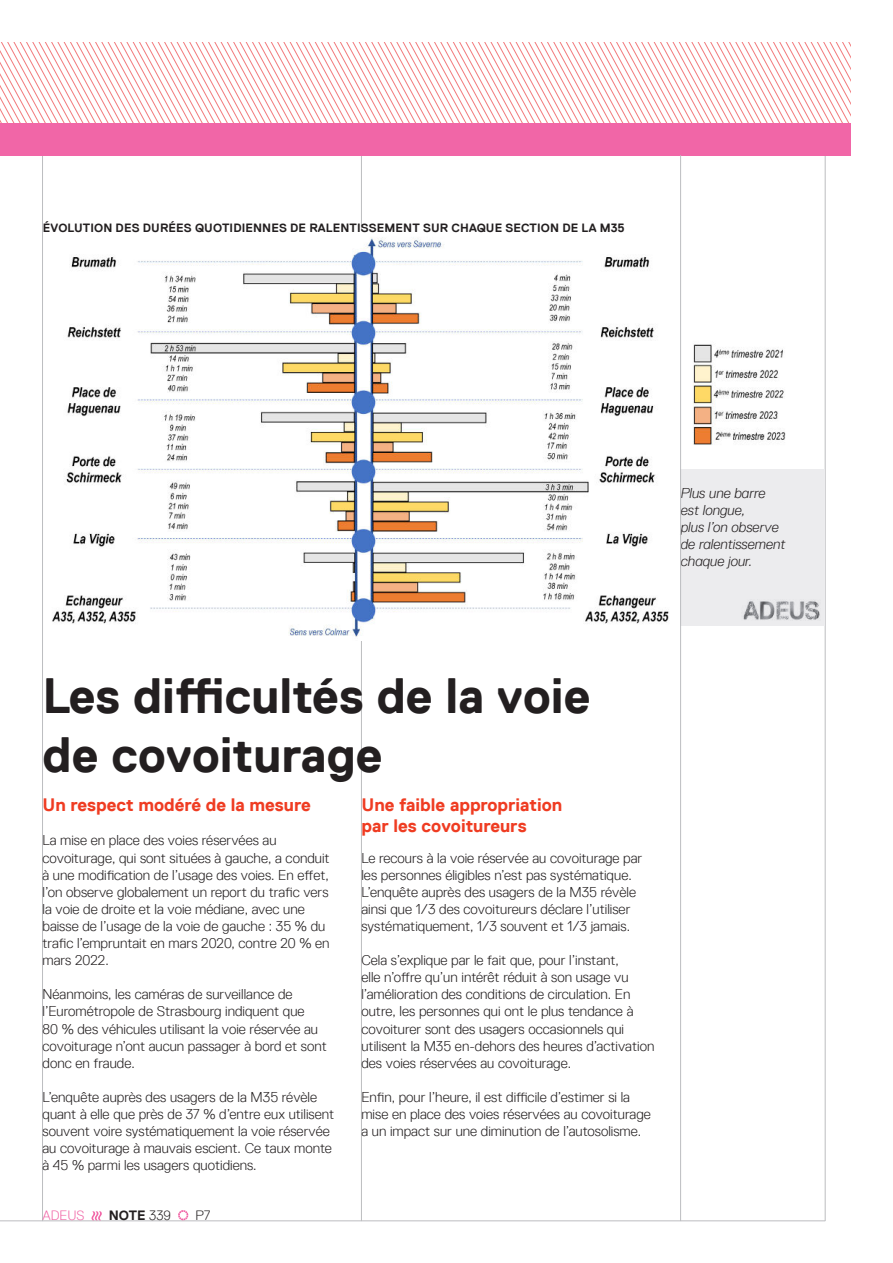
<style>
.page{position:relative;width:893px;height:1263px;background:#fff}
.page>*{position:absolute;margin:0;border:0;box-sizing:border-box;transform-origin:0 0}
.t1{font:700 49.5px/59.4px "Replica";color:#231f20}
.t2{font:700 18px/21px "Replica";color:#ef3c22}
.t3{font:300 14.25px/17.1px "Replica";color:#231f20}
.t4{font:italic 300 14.25px/17.1px "Replica";color:#231f20}
.t5{font:700 13.5px "Replica";color:#231f20}
.t6{font:300 13.5px "Replica";color:#f166a7}
.t7{font:300 13.5px "Replica";color:#231f20}
.t8{font:700 12px "Replica";letter-spacing:.01em;color:#231f20}
.s1{font-weight:300}
</style>
<div class="page">
<hr style="left:0;top:1220px;width:825px;height:1px;background:#bcbdc0">
<hr style="left:361px;top:155px;width:1px;height:1066px;background:#bcbdc0">
<hr style="left:825px;top:155px;width:1px;height:1066px;background:#bcbdc0">
<hr style="left:42px;top:155px;width:1px;height:1066px;background:#bcbdc0">
<svg style="left:92px;top:1211px;width:10px;height:9px"></svg>
<svg style="left:178px;top:1210px;width:10px;height:10px"></svg>
<img style="left:52px;top:232px;width:734px;height:408px">
<div style="left:681px;top:469px;width:144px;height:157px;background:#ececee"></div>
<img style="left:743px;top:601px;width:77px;height:19px">
<div style="left:0;top:122px;width:850px;height:33px;background:#f166a7"></div>
<svg style="left:0;top:43px;width:850px;height:80px"></svg>
<hr style="left:680px;top:155px;width:1px;height:1066px;background:#bcbdc0">
<p class="t8" style="left:43px;top:221px;width:583px">ÉVOLUTION DES DURÉES QUOTIDIENNES DE RALENTISSEMENT SUR CHAQUE SECTION DE LA M35</p>
<p class="t4" style="left:681px;top:484px;width:106px">Plus une barre est longue,<br>plus l’on observe de ralentissement chaque jour.</p>
<h1 class="t1" style="left:43px;top:666px;width:549px">Les difficultés de la voie de covoiturage</h1>
<p class="t2" style="left:43px;top:794px;width:270px">Un respect modéré de la mesure</p>
<p class="t3" style="left:43px;top:832px;width:289px">La mise en place des voies réservées au covoiturage, qui sont situées à gauche, a conduit à une modification de l’usage des voies. En effet, l’on observe globalement un report du trafic vers la voie de droite et la voie médiane, avec une baisse de l’usage de la voie de gauche : 35 % du trafic l’empruntait en mars 2020, contre 20 % en mars 2022.</p>
<p class="t3" style="left:43px;top:986px;width:286px">Néanmoins, les caméras de surveillance de l’Eurométropole de Strasbourg indiquent que<br>80 % des véhicules utilisant la voie réservée au covoiturage n’ont aucun passager à bord et sont donc en fraude.</p>
<p class="t3" style="left:43px;top:1088px;width:293px">L’enquête auprès des usagers de la M35 révèle quant à elle que près de 37 % d’entre eux utilisent souvent voire systématiquement la voie réservée au covoiturage à mauvais escient. Ce taux monte à 45 % parmi les usagers quotidiens.</p>
<p class="t2" style="left:361px;top:794px;width:202px">Une faible appropriation par les covoitureurs</p>
<p class="t3" style="left:361px;top:849px;width:282px">Le recours à la voie réservée au covoiturage par les personnes éligibles n’est pas systématique.<br>L’enquête auprès des usagers de la M35 révèle ainsi que 1/3 des covoitureurs déclare l’utiliser systématiquement, 1/3 souvent et 1/3 jamais.</p>
<p class="t3" style="left:361px;top:952px;width:294px">Cela s’explique par le fait que, pour l’instant,<br>elle n’offre qu’un intérêt réduit à son usage vu l’amélioration des conditions de circulation. En outre, les personnes qui ont le plus tendance à covoiturer sont des usagers occasionnels qui utilisent la M35 en-dehors des heures d’activation des voies réservées au covoiturage.</p>
<p class="t3" style="left:361px;top:1088px;width:291px">Enfin, pour l’heure, il est difficile d’estimer si la mise en place des voies réservées au covoiturage a un impact sur une diminution de l’autosolisme.</p>
<p class="t6" style="left:43px;top:1208px;width:43px">ADEUS</p>
<p class="t5" style="left:109px;top:1208px;width:64px">NOTE <span class="s1">339</span></p>
<p class="t7" style="left:195px;top:1208px;width:16px">P7</p>
</div>
